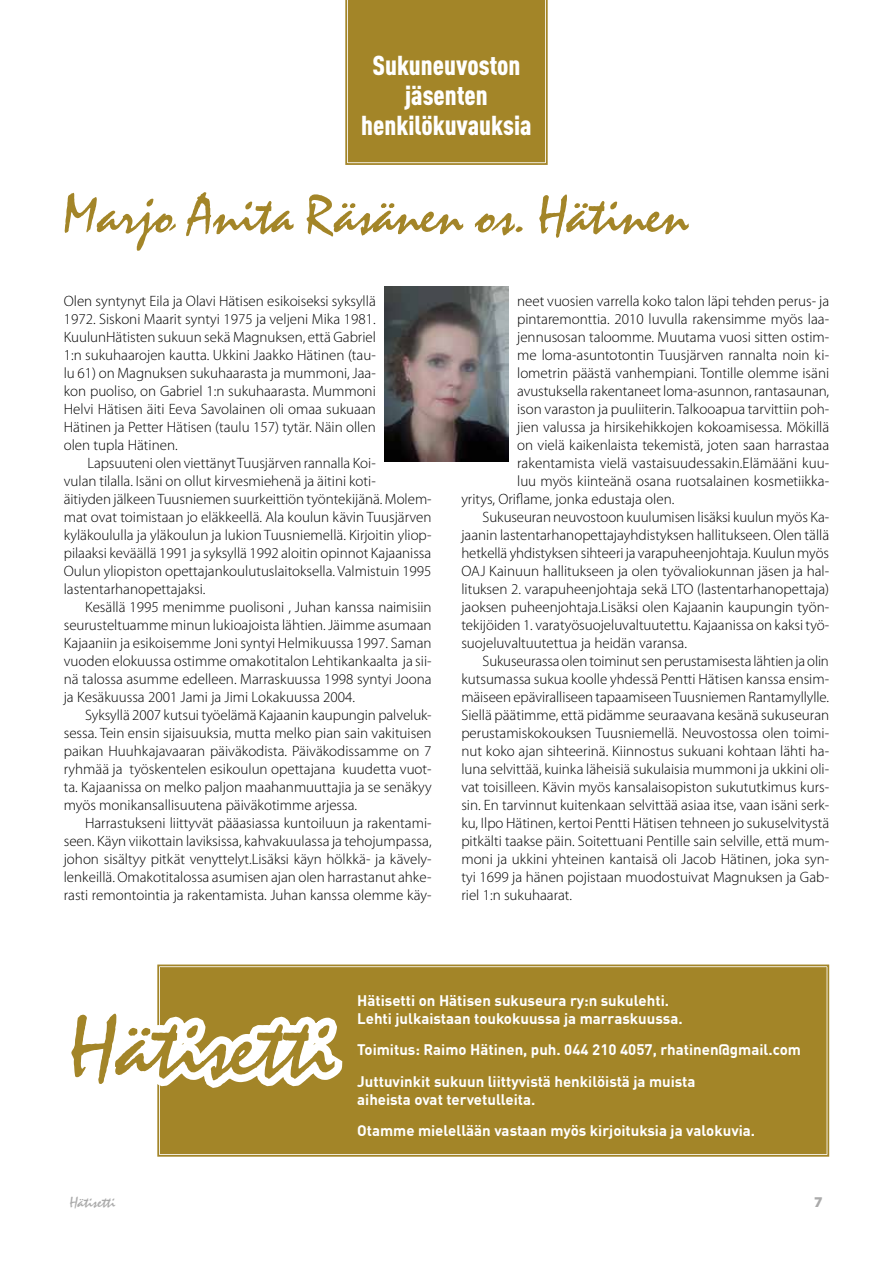
<style>
.page{position:relative;width:893px;height:1263px;background:#fff}
.page>*{position:absolute;margin:0;border:0;box-sizing:border-box;transform-origin:0 0}
.Hätinen_Mistral{font:54px "Mistral";color:#a38528}
.t1{font:900 condensed 27px/30px "DINOT";color:#fff;text-align:center}
.leipis_sis{font:300 15px/18px "Myriad Pro";color:#000;text-align:justify}
.leipis_1rivi{font:300 15px/18px "Myriad Pro";color:#000;text-align:justify}
.laatikkotekstit{font:700 15px "DIN Offc";color:#fff}
.t2{font:15px "Mistral";color:#aaa}
.t3{font:900 15px "Myriad Pro";color:#aaa}
</style>
<div class="page">
<img style="left:384px;top:287px;width:125px;height:175px">
<div style="left:345px;top:0;width:203px;height:165px;background:#a38528"></div>
<div style="left:157px;top:964px;width:673px;height:193px;background:#a38528"></div>
<div style="left:160px;top:967px;width:666px;height:187px;border:1px solid #a38528"></div>
<div style="left:162px;top:969px;width:663px;height:183px;border:2px solid #a38528"></div>
<svg style="left:71px;top:998px;width:279px;height:104px"></svg>
<p class="t1" style="left:372px;top:48px;width:149px">Sukuneuvoston jäsenten</p>
<p class="t1" style="left:361px;top:108px;width:172px">henkilökuvauksia</p>
<p class="Hätinen_Mistral" style="left:64px;top:183px;width:626px">Marjo Anita Räsänen os. Hätinen</p>
<p class="leipis_1rivi" style="left:64px;top:292px;width:314px">Olen syntynyt Eila ja Olavi Hätisen esikoiseksi syksyllä 1972. Siskoni Maarit syntyi 1975 ja veljeni Mika 1981.<br>KuulunHätisten sukuun sekä Magnuksen, että Gabriel 1:n sukuhaarojen kautta. Ukkini Jaakko Hätinen (tau&shy;lu 61) on Magnuksen sukuhaarasta ja mummoni, Jaa&shy;kon puoliso, on Gabriel 1:n sukuhaarasta. Mummoni Helvi Hätisen äiti Eeva Savolainen oli omaa sukuaan Hätinen ja Petter Hätisen (taulu 157) tytär. Näin ollen olen tupla Hätinen.</p>
<p class="leipis_sis" style="left:64px;top:454px;width:369px;text-align:left;text-indent:24px">Lapsuuteni olen viettänyt Tuusjärven rannalla Koi-<br>vulan tilalla. Isäni on ollut kirvesmiehenä ja äitini koti-<br>äitiyden jälkeen Tuusniemen suurkeittiön työntekijänä. Molem&shy;mat ovat toimistaan jo eläkkeellä. Ala koulun kävin Tuusjärven kyläkoululla ja yläkoulun ja lukion Tuusniemellä. Kirjoitin yliop&shy;pilaaksi keväällä 1991 ja syksyllä 1992 aloitin opinnot Kajaanissa Oulun yliopiston opettajankoulutuslaitoksella. Valmistuin 1995 lastentarhanopettajaksi.</p>
<p class="leipis_sis" style="left:64px;top:598px;width:369px;text-indent:21px">Kesällä 1995 menimme puolisoni , Juhan kanssa naimisiin seurusteltuamme minun lukioajoista lähtien. Jäimme asumaan Kajaaniin ja esikoisemme Joni syntyi Helmikuussa 1997. Saman vuoden elokuussa ostimme omakotitalon Lehtikankaalta ja sii&shy;nä talossa asumme edelleen. Marraskuussa 1998 syntyi Joona ja Kesäkuussa 2001 Jami ja Jimi Lokakuussa 2004.</p>
<p class="leipis_sis" style="left:64px;top:706px;width:369px;text-indent:21px">Syksyllä 2007 kutsui työelämä Kajaanin kaupungin palveluk&shy;sessa. Tein ensin sijaisuuksia, mutta melko pian sain vakituisen paikan Huuhkajavaaran päiväkodista. Päiväkodissamme on 7 ryhmää ja työskentelen esikoulun opettajana kuudetta vuot&shy;ta. Kajaanissa on melko paljon maahanmuuttajia ja se senäkyy myös monikansallisuutena päiväkotimme arjessa.</p>
<p class="leipis_sis" style="left:64px;top:814px;width:369px;text-indent:21px">Harrastukseni liittyvät pääasiassa kuntoiluun ja rakentami&shy;seen. Käyn viikottain laviksissa, kahvakuulassa ja tehojumpassa, johon sisältyy pitkät venyttelyt.Lisäksi käyn hölkkä- ja kävely&shy;lenkeillä. Omakotitalossa asumisen ajan olen harrastanut ahke&shy;rasti remontointia ja rakentamista. Juhan kanssa olemme käy-</p>
<p class="leipis_sis" style="left:517px;top:292px;width:314px">neet vuosien varrella koko talon läpi tehden perus- ja</p>
<p class="leipis_sis" style="left:517px;top:310px;width:314px">pintaremonttia. 2010 luvulla rakensimme myös laa-</p>
<p class="leipis_sis" style="left:517px;top:328px;width:314px">jennusosan taloomme. Muutama vuosi sitten ostim-</p>
<p class="leipis_sis" style="left:517px;top:346px;width:314px">me loma-asuntotontin Tuusjärven rannalta noin ki-</p>
<p class="leipis_sis" style="left:517px;top:364px;width:314px">lometrin päästä vanhempiani. Tontille olemme isäni</p>
<p class="leipis_sis" style="left:517px;top:382px;width:314px">avustuksella rakentaneet loma-asunnon, rantasaunan,</p>
<p class="leipis_sis" style="left:517px;top:400px;width:314px">ison varaston ja puuliiterin. Talkooapua tarvittiin poh-</p>
<p class="leipis_sis" style="left:517px;top:418px;width:314px">jien valussa ja hirsikehikkojen kokoamisessa. Mökillä</p>
<p class="leipis_sis" style="left:517px;top:436px;width:314px">on vielä kaikenlaista tekemistä, joten saan harrastaa</p>
<p class="leipis_sis" style="left:517px;top:454px;width:314px">rakentamista vielä vastaisuudessakin.Elämääni kuu-</p>
<p class="leipis_sis" style="left:517px;top:472px;width:313px">luu myös kiinteänä osana ruotsalainen kosmetiikka-</p>
<p class="leipis_sis" style="left:461px;top:490px;width:214px">yritys, Oriflame, jonka edustaja olen.</p>
<p class="leipis_sis" style="left:461px;top:508px;width:369px;text-indent:21px">Sukuseuran neuvostoon kuulumisen lisäksi kuulun myös Ka&shy;jaanin lastentarhanopettajayhdistyksen hallitukseen. Olen tällä hetkellä yhdistyksen sihteeri ja varapuheenjohtaja. Kuulun myös OAJ Kainuun hallitukseen ja olen työvaliokunnan jäsen ja hal&shy;lituksen 2. varapuheenjohtaja sekä LTO (lastentarhanopettaja) jaoksen puheenjohtaja.Lisäksi olen Kajaanin kaupungin työn&shy;tekijöiden 1. varatyösuojeluvaltuutettu. Kajaanissa on kaksi työ&shy;suojeluvaltuutettua ja heidän varansa.</p>
<p class="leipis_sis" style="left:461px;top:652px;width:369px;text-indent:21px">Sukuseurassa olen toiminut sen perustamisesta lähtien ja olin kutsumassa sukua koolle yhdessä Pentti Hätisen kanssa ensim&shy;mäiseen epäviralliseen tapaamiseen Tuusniemen Rantamyllylle.<br>Siellä päätimme, että pidämme seuraavana kesänä sukuseuran perustamiskokouksen Tuusniemellä. Neuvostossa olen toimi&shy;nut koko ajan sihteerinä. Kiinnostus sukuani kohtaan lähti ha&shy;luna selvittää, kuinka läheisiä sukulaisia mummoni ja ukkini oli&shy;vat toisilleen. Kävin myös kansalaisopiston sukututkimus kurs&shy;sin. En tarvinnut kuitenkaan selvittää asiaa itse, vaan isäni serk&shy;ku, Ilpo Hätinen, kertoi Pentti Hätisen tehneen jo sukuselvitystä pitkälti taakse päin. Soitettuani Pentille sain selville, että mum&shy;moni ja ukkini yhteinen kantaisä oli Jacob Hätinen, joka syn&shy;tyi 1699 ja hänen pojistaan muodostuivat Magnuksen ja Gab&shy;riel 1:n sukuhaarat.</p>
<p class="laatikkotekstit" style="left:357px;top:990px;width:313px">Hätisetti on Hätisen sukuseura ry:n sukulehti.</p>
<p class="laatikkotekstit" style="left:357px;top:1008px;width:327px">Lehti julkaistaan toukokuussa ja marraskuussa.</p>
<p class="laatikkotekstit" style="left:357px;top:1040px;width:445px">Toimitus: Raimo Hätinen, puh. 044 210 4057, rhatinen@gmail.com</p>
<p class="laatikkotekstit" style="left:357px;top:1071px;width:340px">Juttuvinkit sukuun liittyvistä henkilöistä ja muista</p>
<p class="laatikkotekstit" style="left:357px;top:1089px;width:180px">aiheista ovat tervetulleita.</p>
<p class="laatikkotekstit" style="left:357px;top:1121px;width:399px">Otamme mielellään vastaan myös kirjoituksia ja valokuvia.</p>
<p class="t2" style="left:70px;top:1193px;width:46px">Hätisetti</p>
<p class="t3" style="left:814px;top:1193px;width:10px">7</p>
</div>
